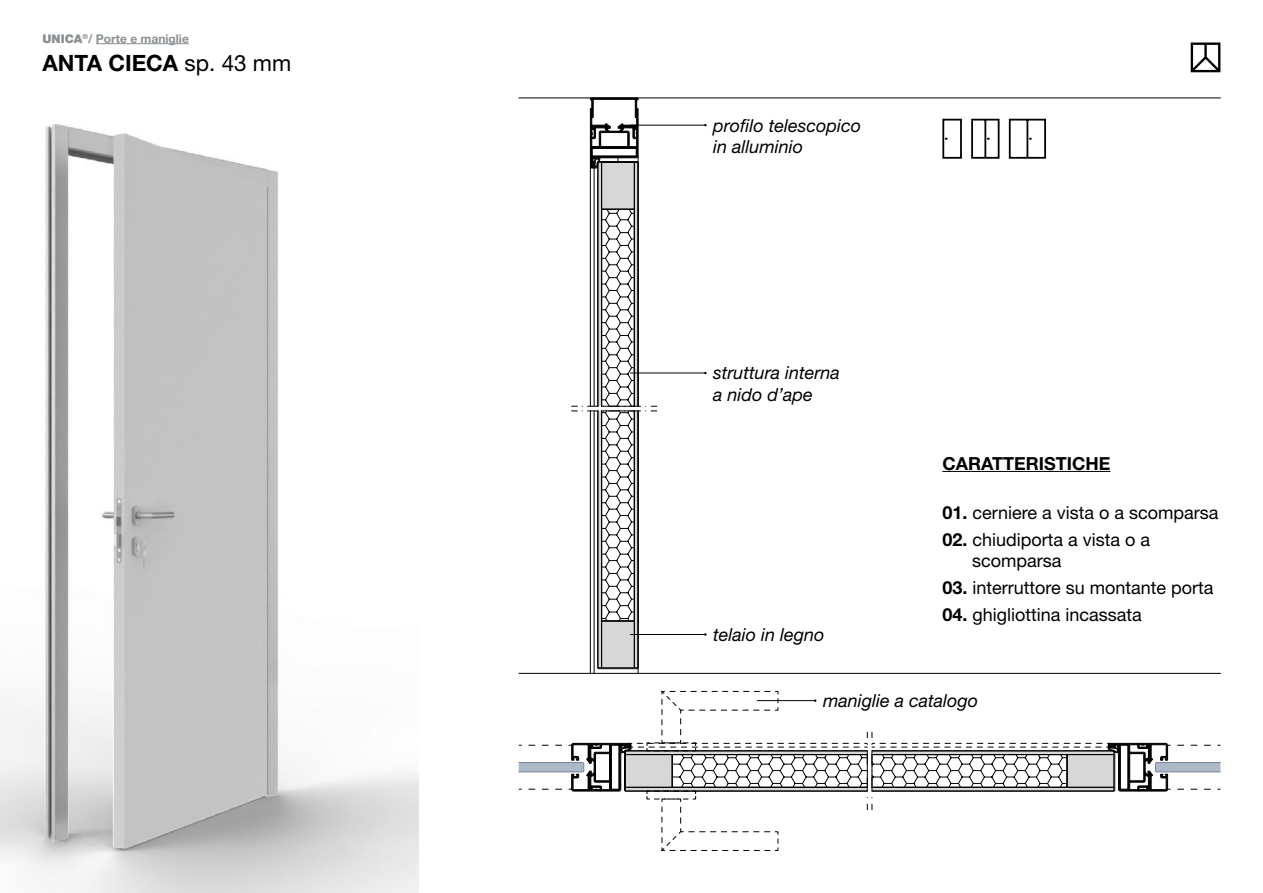
<style>
.page{position:relative;width:1263px;height:893px;background:#fff}
.page>*{position:absolute;margin:0;border:0;box-sizing:border-box;transform-origin:0 0}
.t1{font:700 22.5px "Helvetica Neue LT Std";color:#000}
.t2{font:18px/21.6px "Helvetica Neue LT Std";color:#000}
.t3{font:italic 18px/21.6px "Helvetica Neue LT Std";color:#000}
.t4{font:700 18px "Helvetica Neue LT Std";color:#000}
.t5{font:700 12px "Helvetica Neue LT Std";color:#8a8f92}
.s1{font-weight:900}
.s2{font-weight:400}
.s3{font-weight:700}
</style>
<div class="page">
<hr style="left:519px;top:673px;width:701px;height:1px;background:#000">
<hr style="left:519px;top:97px;width:701px;height:1px;background:#000">
<hr style="left:638px;top:411px;width:1px;height:262px;background:#000">
<hr style="left:590px;top:411px;width:1px;height:262px;background:#000">
<hr style="left:594px;top:411px;width:1px;height:262px;background:#000">
<svg style="left:572px;top:97px;width:85px;height:572px"></svg>
<img style="left:0;top:123px;width:419px;height:770px">
<svg style="left:942px;top:118px;width:104px;height:41px"></svg>
<hr style="left:96px;top:43px;width:93px;height:1px;background:#8a8f92">
<hr style="left:942px;top:471px;width:168px;height:1px;background:#000">
<hr style="left:630px;top:125px;width:75px;height:1px;background:#000">
<hr style="left:630px;top:373px;width:75px;height:1px;background:#000">
<hr style="left:630px;top:634px;width:75px;height:1px;background:#000">
<svg style="left:518px;top:691px;width:703px;height:160px"></svg>
<svg style="left:1191px;top:43px;width:29px;height:29px"></svg>
<p class="t5" style="left:43px;top:31px;width:148px"><span class="s1">UNICA</span><sup>®</sup>/ Porte e maniglie</p>
<p class="t1" style="left:43px;top:49px;width:250px">ANTA CIECA <span class="s2">sp. 43 mm</span></p>
<p class="t3" style="left:713px;top:114px;width:149px">profilo telescopico in alluminio</p>
<p class="t3" style="left:713px;top:362px;width:128px">struttura interna a nido d’ape</p>
<p class="t3" style="left:713px;top:623px;width:113px">telaio in legno</p>
<p class="t4" style="left:942px;top:452px;width:169px">CARATTERISTICHE</p>
<p class="t2" style="left:942px;top:501px;width:278px"><span class="s3">01.</span> cerniere a vista o a scomparsa</p>
<p class="t2" style="left:972px;top:528px;width:179px;text-indent:-30px"><span class="s3">02.</span> chiudiporta a vista o a scomparsa</p>
<p class="t2" style="left:942px;top:577px;width:273px"><span class="s3">03.</span> interruttore su montante porta</p>
<p class="t2" style="left:942px;top:604px;width:201px"><span class="s3">04.</span> ghigliottina incassata</p>
<p class="t3" style="left:823px;top:689px;width:157px">maniglie a catalogo</p>
</div>
